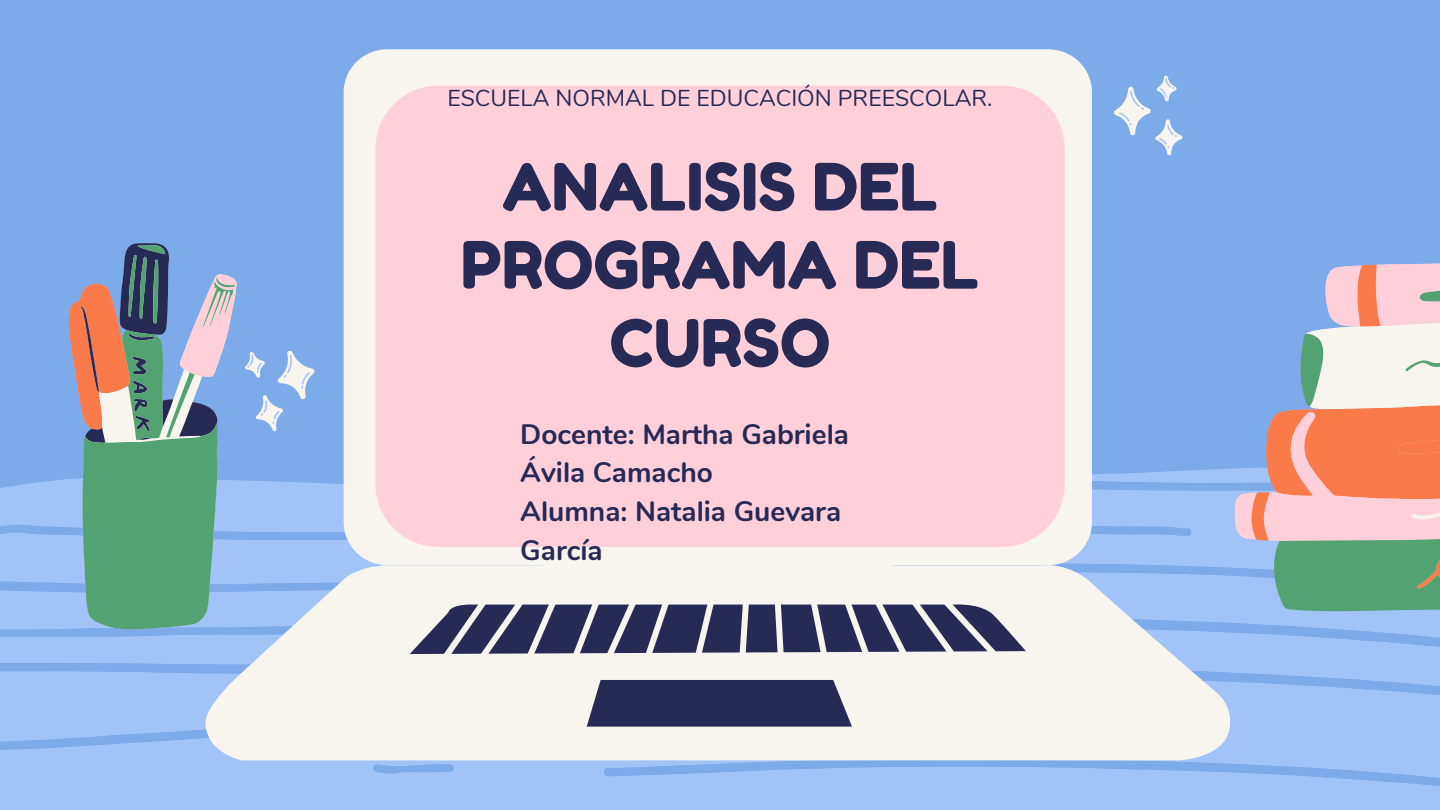
<style>
.page{position:relative;width:1440px;height:810px;background:#7dabea}
.page>*{position:absolute;margin:0;border:0;box-sizing:border-box;transform-origin:0 0}
.t1{font:65.1px/78.1px "Fredoka One";color:#262a55;text-align:center}
.t2{font:700 28.1px/38.8px "Nunito";color:#262a55}
.t3{font:23px "Nunito";color:#262a55}
</style>
<div class="page">
<svg style="left:0;top:474px;width:1440px;height:336px;fill:#a1c3f8"></svg>
<div style="left:344px;top:49px;width:748px;height:516px;background:#f8f5ef;border-radius:43px"></div>
<svg style="left:205px;top:562px;width:1030px;height:199px;fill:#f8f5ef"></svg>
<div style="left:544px;top:539px;width:348px;height:26px;background:#f8f5ef"></div>
<svg style="left:211px;top:680px;width:1008px;height:58px"></svg>
<svg style="left:410px;top:598px;width:616px;height:76px"></svg>
<svg style="left:69px;top:474px;width:168px;height:155px;fill:#a1c3f8"></svg>
<svg style="left:82px;top:443px;width:153px;height:186px;fill:#53a272"></svg>
<div style="left:375px;top:86px;width:690px;height:461px;background:#ffd0da;border-radius:63px"></div>
<svg style="left:1235px;top:468px;width:16px;height:73px"></svg>
<svg style="left:1274px;top:604px;width:166px;height:7px"></svg>
<svg style="left:1251px;top:263px;width:189px;height:341px"></svg>
<svg style="left:1114px;top:75px;width:69px;height:81px"></svg>
<svg style="left:68px;top:243px;width:247px;height:200px"></svg>
<p class="t3" style="left:447px;top:83px;width:547px">ESCUELA NORMAL DE EDUCACIÓN PREESCOLAR.</p>
<p class="t1" style="left:461px;top:148px;width:520px">ANALISIS DEL<br>PROGRAMA DEL<br>CURSO</p>
<p class="t2" style="left:520px;top:415px;width:330px">Docente: Martha Gabriela<br>Ávila Camacho</p>
<p class="t2" style="left:520px;top:493px;width:322px">Alumna: Natalia Guevara<br>García</p>
</div>
